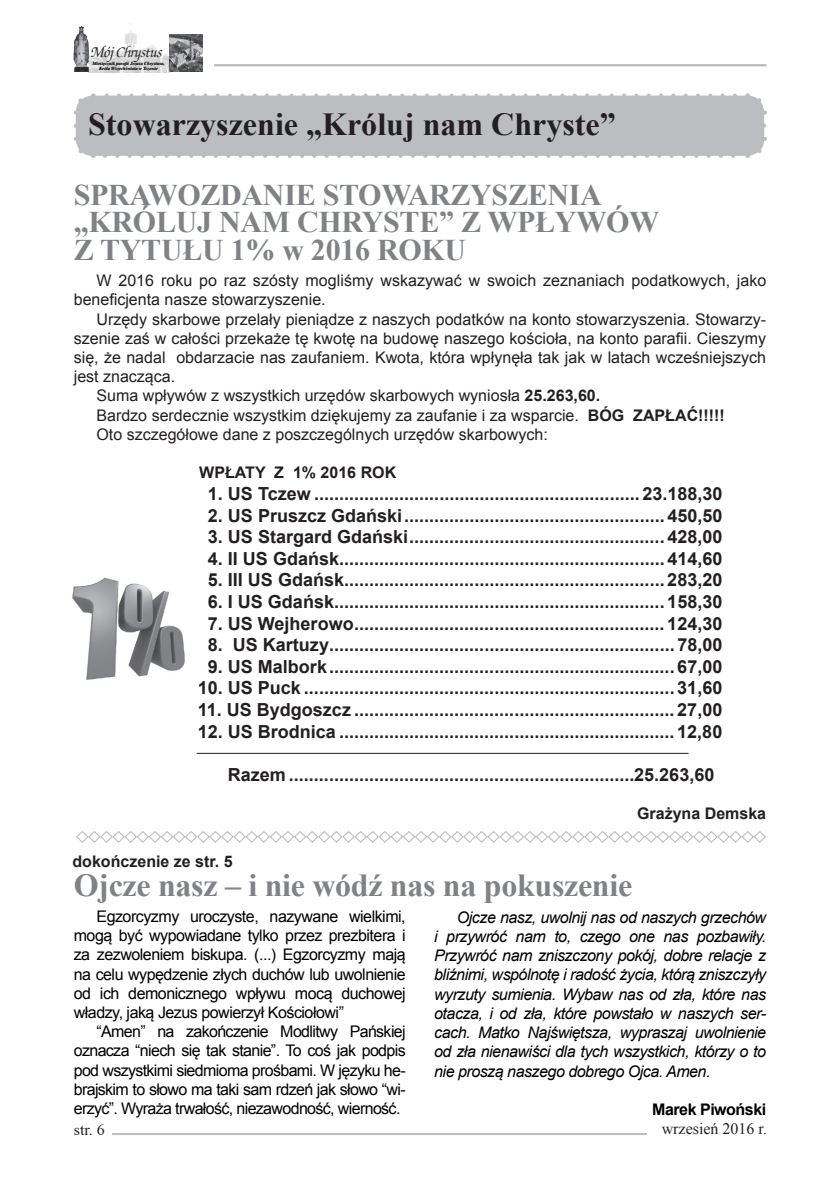
<style>
.page{position:relative;width:840px;height:1191px;background:#fff}
.page>*{position:absolute;margin:0;border:0;box-sizing:border-box;transform-origin:0 0}
.t1{font:700 32px "Times New Roman";letter-spacing:-.01em;color:#808285}
.t2{font:700 32px "Times New Roman";color:#231f20}
.t3{font:700 30px/27.8px "Times New Roman";letter-spacing:-.01em;color:#808285}
.t4{font:700 18px "Arial";color:#231f20}
.t5{font:16px/19.2px "Arial";color:#231f20}
.t6{font:16px/19.2px "Arial";letter-spacing:-.035em;color:#000002;text-align:justify}
.t7{font:italic 16px/19.2px "Arial";letter-spacing:-.03em;color:#000002;text-align:justify}
.t8{font:700 16px "Arial";color:#231f20}
.t9{font:16px "Times New Roman";color:#231f20}
.t10{font:700 16px "Arial";letter-spacing:-.03em;color:#000002}
.t11{font:italic 16px "Zurich Calligraphic";letter-spacing:-.03em;color:#231f20}
.t12{font:16px "Times New Roman PL";color:#231f20}
.t13{font:italic 700 4.6px/5.6px "Times New Roman";color:#231f20;text-align:center}
.s1{font-weight:700}
</style>
<div class="page">
<img style="left:88px;top:54px;width:81px;height:19px">
<img style="left:73px;top:26px;width:17px;height:45px">
<img style="left:169px;top:34px;width:33px;height:37px">
<svg style="left:90px;top:24px;width:74px;height:49px"></svg>
<hr style="left:112px;top:1133px;width:534px;height:2px;background:#bcbdc0">
<img style="left:72px;top:577px;width:113px;height:103px">
<hr style="left:214px;top:64px;width:551px;height:2px;background:#bcbdc0">
<div style="left:76px;top:96px;width:687px;height:60px;background:#bcbdc0;border-radius:17px"></div>
<svg style="left:105px;top:156px;width:630px;height:2px"></svg>
<svg style="left:74px;top:97px;width:12px;height:18px"></svg>
<svg style="left:74px;top:126px;width:20px;height:32px"></svg>
<svg style="left:753px;top:137px;width:14px;height:18px"></svg>
<svg style="left:746px;top:93px;width:19px;height:33px"></svg>
<svg style="left:93px;top:94px;width:641px;height:2px"></svg>
<hr style="left:197px;top:753px;width:491px;height:1px;background:#231f20">
<svg style="left:76px;top:831px;width:690px;height:12px"></svg>
<p class="t11" style="left:91px;top:43px;width:72px">Mój Chrystus</p>
<p class="t13" style="left:92px;top:60px;width:74px">Miesięcznik parafii Jezusa Chrystusa,<br>Króla Wszechświata w Tczewie</p>
<h1 class="t2" style="left:88px;top:102px;width:529px">Stowarzyszenie „Króluj nam Chryste”</h1>
<h2 class="t3" style="left:74px;top:180px;width:586px">SPRAWOZDANIE STOWARZYSZENIA „KRÓLUJ NAM CHRYSTE” Z WPŁYWÓW<br>Z TYTUŁU 1% w 2016 ROKU</h2>
<p class="t5" style="left:74px;top:271px;width:693px;text-indent:23px">W 2016 roku po raz szósty mogliśmy wskazywać w swoich zeznaniach podatkowych, jako beneficjenta nasze stowarzyszenie.</p>
<p class="t5" style="left:96px;top:309px;width:670px">Urzędy skarbowe przelały pieniądze z naszych podatków na konto stowarzyszenia. Stowarzy-</p>
<p class="t5" style="left:74px;top:329px;width:693px">szenie zaś w całości przekaże tę kwotę na budowę naszego kościoła, na konto parafii. Cieszymy</p>
<p class="t5" style="left:74px;top:348px;width:693px">się, że nadal obdarzacie nas zaufaniem. Kwota, która wpłynęła tak jak w latach wcześniejszych</p>
<p class="t5" style="left:74px;top:367px;width:103px">jest znacząca.</p>
<p class="t5" style="left:96px;top:386px;width:505px">Suma wpływów z wszystkich urzędów skarbowych wyniosła <span class="s1">25.263,60.</span></p>
<p class="t5" style="left:96px;top:405px;width:629px">Bardzo serdecznie wszystkim dziękujemy za zaufanie i za wsparcie. <span class="s1">BÓG ZAPŁAĆ!!!!!</span></p>
<p class="t5" style="left:96px;top:425px;width:452px">Oto szczegółowe dane z poszczególnych urzędów skarbowych:</p>
<p class="t8" style="left:199px;top:462px;width:198px">WPŁATY Z 1% 2016 ROK</p>
<p class="t4" style="left:208px;top:481px;width:515px">1. US Tczew ................................................................. 23.188,30</p>
<p class="t4" style="left:208px;top:503px;width:515px">2. US Pruszcz Gdański.................................................... 450,50</p>
<p class="t4" style="left:208px;top:525px;width:515px">3. US Stargard Gdański................................................... 428,00</p>
<p class="t4" style="left:208px;top:546px;width:515px">4. II US Gdańsk................................................................. 414,60</p>
<p class="t4" style="left:208px;top:568px;width:515px">5. III US Gdańsk................................................................ 283,20</p>
<p class="t4" style="left:208px;top:589px;width:515px">6. I US Gdańsk.................................................................. 158,30</p>
<p class="t4" style="left:208px;top:611px;width:515px">7. US Wejherowo.............................................................. 124,30</p>
<p class="t4" style="left:208px;top:633px;width:515px">8. US Kartuzy..................................................................... 78,00</p>
<p class="t4" style="left:208px;top:654px;width:515px">9. US Malbork..................................................................... 67,00</p>
<p class="t4" style="left:198px;top:676px;width:525px">10. US Puck .......................................................................... 31,60</p>
<p class="t4" style="left:198px;top:697px;width:525px">11. US Bydgoszcz ................................................................ 27,00</p>
<p class="t4" style="left:198px;top:719px;width:525px">12. US Brodnica ................................................................... 12,80</p>
<p class="t4" style="left:228px;top:762px;width:488px">Razem .....................................................................25.263,60</p>
<p class="t8" style="left:636px;top:803px;width:130px">Grażyna Demska</p>
<p class="t8" style="left:72px;top:850px;width:162px">dokończenie ze str. 5</p>
<h1 class="t1" style="left:74px;top:863px;width:559px">Ojcze nasz – i nie wódź nas na pokuszenie</h1>
<p class="t6" style="left:74px;top:907px;width:333px;text-indent:23px">Egzorcyzmy uroczyste, nazywane wielkimi, mogą być wypowiadane tylko przez prezbitera i za zezwoleniem biskupa. (...) Egzorcyzmy mają na celu wypędzenie złych duchów lub uwolnienie od ich demonicznego wpływu mocą duchowej władzy, jaką Jezus powierzył Kościołowi”</p>
<p class="t6" style="left:74px;top:1022px;width:333px;text-indent:23px">“Amen” na zakończenie Modlitwy Pańskiej oznacza “niech się tak stanie”. To coś jak podpis pod wszystkimi siedmioma prośbami. W języku he&shy;brajskim to słowo ma taki sam rdzeń jak słowo “wi&shy;erzyć”. Wyraża trwałość, niezawodność, wierność.</p>
<p class="t7" style="left:434px;top:908px;width:333px;text-indent:23px">Ojcze nasz, uwolnij nas od naszych grzechów i przywróć nam to, czego one nas pozbawiły.<br>Przywróć nam zniszczony pokój, dobre relacje z bliźnimi, wspólnotę i radość życia, którą zniszczyły wyrzuty sumienia. Wybaw nas od zła, które nas otacza, i od zła, które powstało w naszych ser&shy;cach. Matko Najświętsza, wypraszaj uwolnienie od zła nienawiści dla tych wszystkich, którzy o to nie proszą naszego dobrego Ojca. Amen.</p>
<p class="t10" style="left:652px;top:1098px;width:115px">Marek Piwoński</p>
<p class="t12" style="left:74px;top:1120px;width:33px">str. 6</p>
<p class="t9" style="left:661px;top:1118px;width:107px">wrzesień 2016 r.</p>
</div>
